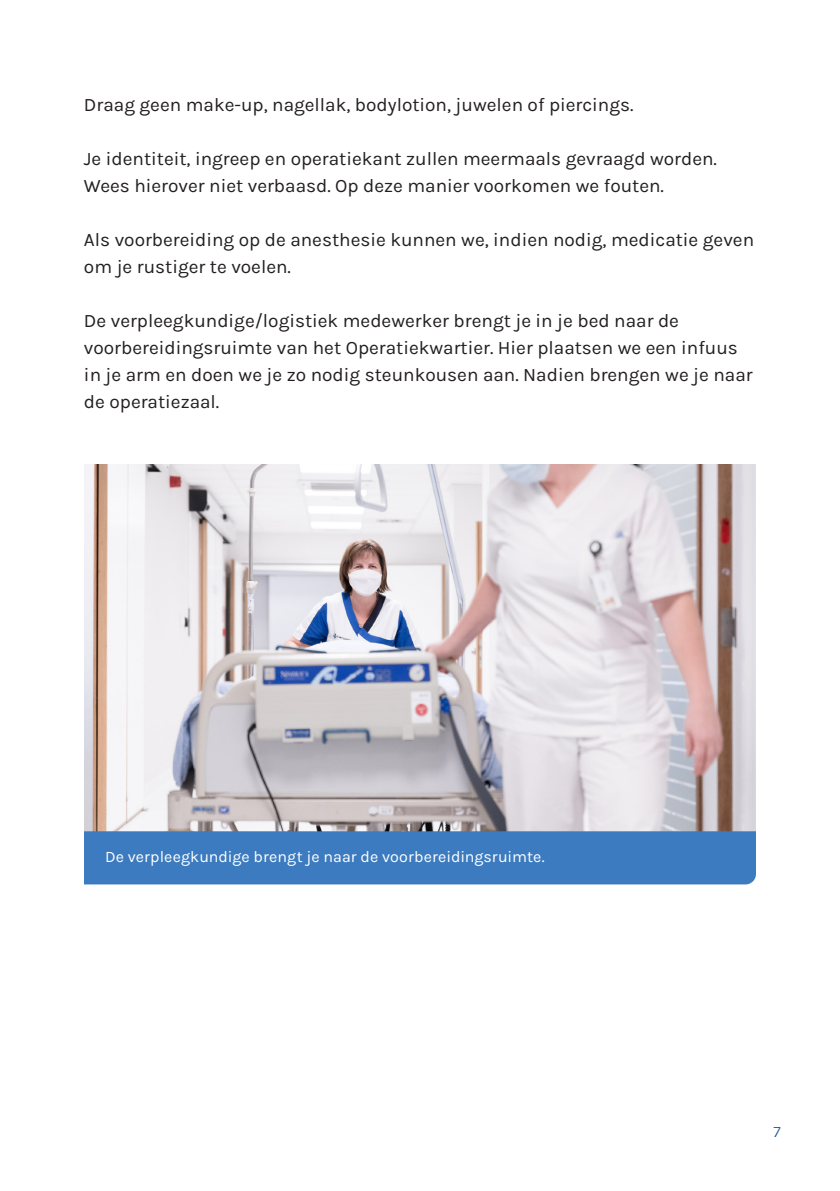
<style>
.page{position:relative;width:840px;height:1191px;background:#fff}
.page>*{position:absolute;margin:0;border:0;box-sizing:border-box;transform-origin:0 0}
.B{font:19px/27px "Karla";color:#231f20}
.bijschrift{font:16px "Karla";letter-spacing:.005em;color:#fff}
.t1{font:300 16px "Karla";color:#114e92}
</style>
<div class="page">
<img style="left:84px;top:465px;width:671px;height:366px">
<div style="left:84px;top:831px;width:671px;height:53px;background:#3c7bbf"></div>
<p class="B" style="left:84px;top:90px;width:550px">Draag geen make-up, nagellak, bodylotion, juwelen of piercings.</p>
<p class="B" style="left:84px;top:144px;width:634px">Je identiteit, ingreep en operatiekant zullen meermaals gevraagd worden.<br>Wees hierover niet verbaasd. Op deze manier voorkomen we fouten.</p>
<p class="B" style="left:84px;top:225px;width:671px">Als voorbereiding op de anesthesie kunnen we, indien nodig, medicatie geven om je rustiger te voelen.</p>
<p class="B" style="left:84px;top:306px;width:670px">De verpleegkundige/logistiek medewerker brengt je in je bed naar de voorbereidingsruimte van het Operatiekwartier. Hier plaatsen we een infuus in je arm en doen we je zo nodig steunkousen aan. Nadien brengen we je naar de operatiezaal.</p>
<p class="bijschrift" style="left:105px;top:846px;width:441px">De verpleegkundige brengt je naar de voorbereidingsruimte.</p>
<p class="t1" style="left:772px;top:1121px;width:9px">7</p>
</div>
